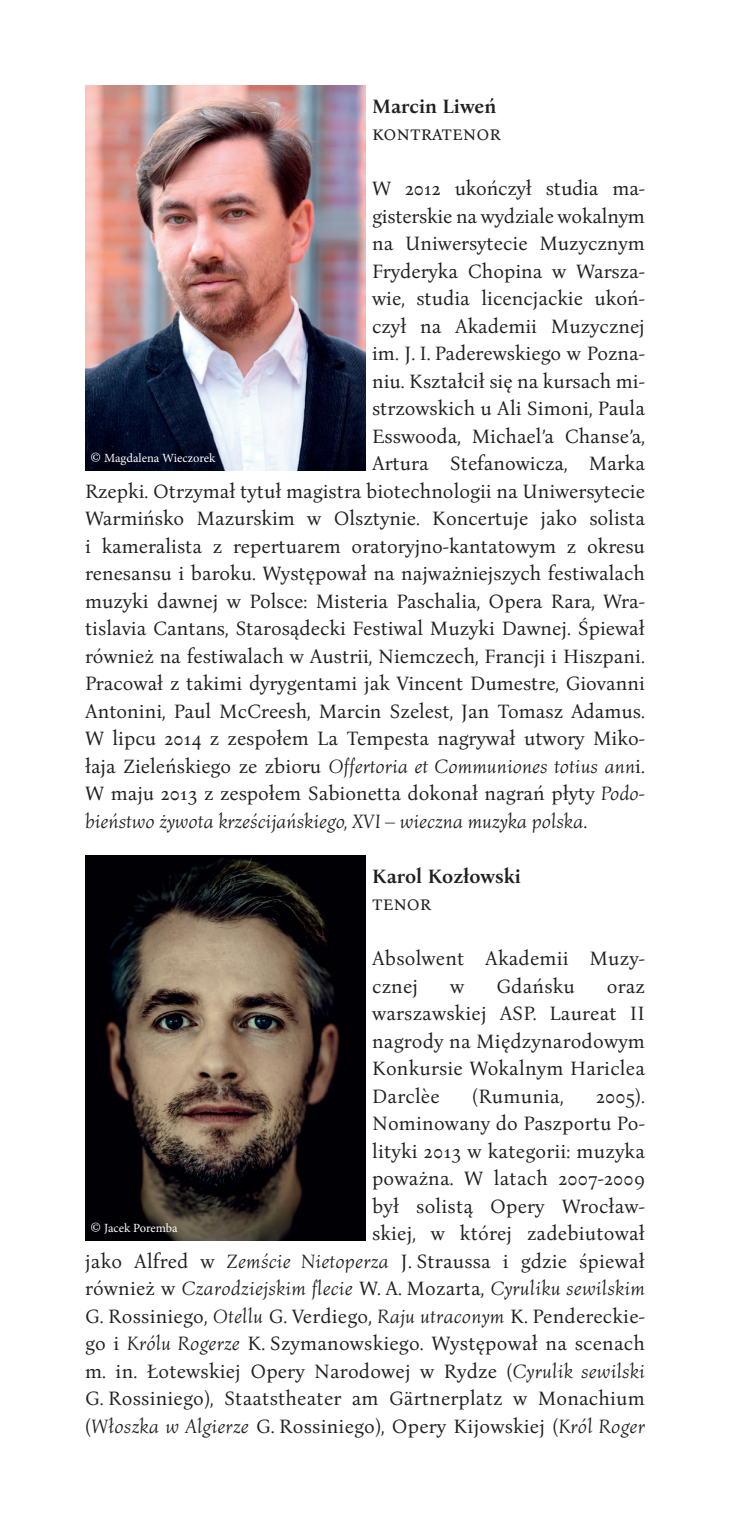
<style>
.page{position:relative;width:730px;height:1517px;background:#fff}
.page>*{position:absolute;margin:0;border:0;box-sizing:border-box;transform-origin:0 0}
.MAIN_0{font:20px/27.5px "Bona Nova";color:#231f20}
.MAIN_0-2{font:italic 20px "Bona Nova";color:#231f20}
.MAIN_0-3{font:700 20px "Bona Nova";color:#231f20}
.t1{font:12.5px "Minion Pro";letter-spacing:-.005em;color:#fff}
.s1{font-style:normal}
.s2{font-style:italic}
.s3{font-size:15px}
</style>
<div class="page">
<img style="left:85px;top:85px;width:280px;height:385px">
<img style="left:85px;top:855px;width:280px;height:385px">
<p class="MAIN_0-3" style="left:372px;top:90px;width:126px">Marcin Liweń</p>
<p class="MAIN_0" style="left:372px;top:120px;width:130px">kontratenor</p>
<p class="MAIN_0" style="left:372px;top:175px;width:273px">W 2012 ukończył studia ma-</p>
<p class="MAIN_0" style="left:372px;top:202px;width:274px">gisterskie na wydziale wokalnym</p>
<p class="MAIN_0" style="left:372px;top:230px;width:274px">na Uniwersytecie Muzycznym</p>
<p class="MAIN_0" style="left:372px;top:257px;width:274px">Fryderyka Chopina w Warsza-</p>
<p class="MAIN_0" style="left:372px;top:285px;width:274px">wie, studia licencjackie ukoń-</p>
<p class="MAIN_0" style="left:372px;top:312px;width:274px">czył na Akademii Muzycznej</p>
<p class="MAIN_0" style="left:372px;top:340px;width:274px">im. J. I. Paderewskiego w Pozna-</p>
<p class="MAIN_0" style="left:372px;top:367px;width:274px">niu. Kształcił się na kursach mi-</p>
<p class="MAIN_0" style="left:372px;top:395px;width:274px">strzowskich u Ali Simoni, Paula</p>
<p class="MAIN_0" style="left:372px;top:422px;width:274px">Esswooda, Michael’a Chanse’a,</p>
<p class="MAIN_0" style="left:372px;top:450px;width:274px">Artura Stefanowicza, Marka</p>
<p class="MAIN_0" style="left:85px;top:477px;width:561px">Rzepki. Otrzymał tytuł magistra biotechnologii na Uniwersytecie</p>
<p class="MAIN_0" style="left:85px;top:505px;width:562px">Warmińsko Mazurskim w Olsztynie. Koncertuje jako solista</p>
<p class="MAIN_0" style="left:85px;top:532px;width:561px">i kameralista z repertuarem oratoryjno-kantatowym z okresu</p>
<p class="MAIN_0" style="left:85px;top:560px;width:561px">renesansu i baroku. Występował na najważniejszych festiwalach</p>
<p class="MAIN_0" style="left:85px;top:587px;width:561px">muzyki dawnej w Polsce: Misteria Paschalia, Opera Rara, Wra-</p>
<p class="MAIN_0" style="left:85px;top:615px;width:561px">tislavia Cantans, Starosądecki Festiwal Muzyki Dawnej. Śpiewał</p>
<p class="MAIN_0" style="left:85px;top:642px;width:561px">również na festiwalach w Austrii, Niemczech, Francji i Hiszpani.</p>
<p class="MAIN_0" style="left:85px;top:670px;width:561px">Pracował z takimi dyrygentami jak Vincent Dumestre, Giovanni</p>
<p class="MAIN_0" style="left:85px;top:697px;width:561px">Antonini, Paul McCreesh, Marcin Szelest, Jan Tomasz Adamus.</p>
<p class="MAIN_0" style="left:85px;top:725px;width:561px">W lipcu 2014 z zespołem La Tempesta nagrywał utwory Miko-</p>
<p class="MAIN_0-2" style="left:85px;top:751px;width:561px"><span class="s1">łaja Zieleńskiego ze zbioru</span> Offertoria et Communiones totius ann<span class="s1">i.</span></p>
<p class="MAIN_0" style="left:85px;top:780px;width:561px">W maju 2013 z zespołem Sabionetta dokonał nagrań płyty <span class="s2">Podo-</span></p>
<p class="MAIN_0-2" style="left:85px;top:806px;width:504px">bieństwo żywota krześcijańskiego, XVI – wieczna muzyka polska<span class="s1">.</span></p>
<p class="MAIN_0-3" style="left:372px;top:860px;width:151px">Karol Kozłowski</p>
<p class="MAIN_0" style="left:372px;top:890px;width:61px">tenor</p>
<p class="MAIN_0" style="left:372px;top:945px;width:273px">Absolwent Akademii Muzy&shy;cznej</p>
<p class="t1" style="left:90px;top:449px;width:126px"><span class="s3">©</span> Magdalena Wieczorek</p>
<p class="MAIN_0" style="left:450px;top:972px;width:16px">w</p>
<p class="MAIN_0" style="left:496px;top:972px;width:80px">Gdańsku</p>
<p class="MAIN_0" style="left:372px;top:972px;width:274px;text-align:justify;text-indent:235px">oraz warszawskiej ASP. Laureat II nagrody na Międzynarodowym Konkursie Wokalnym Hariclea Darclèe</p>
<p class="MAIN_0" style="left:85px;top:1082px;width:562px;text-align:right">2005).<br>Nominowany do Paszportu Po-<br>lityki 2013 w kategorii: muzyka<br>poważna. W latach 2007-2009<br>był solistą Opery Wrocław-<br>skiej, w której zadebiutował<br>jako Alfred w <span class="s2">Zemście Nietoperza</span> J. Straussa i gdzie śpiewał również w <span class="s2">Czarodziejskim flecie</span> W. A. Mozarta, <span class="s2">Cyruliku sewilskim </span>G. Rossiniego, <span class="s2">Otellu</span> G. Verdiego, <span class="s2">Raju utraconym</span> K. Pendereckie&shy;go i <span class="s2">Królu Rogerze</span> K. Szymanowskiego. Występował na scenach m. in. Łotewskiej Opery Narodowej w Rydze (<span class="s2">Cyrulik sewilski </span>G. Rossiniego), Staatstheater am Gärtnerplatz w Monachium (<span class="s2">Włoszka w Algierze</span> G. Rossiniego), Opery Kijowskiej (<span class="s2">Król Roger</span></p>
<p class="MAIN_0" style="left:472px;top:1082px;width:93px">(Rumunia,</p>
<p class="t1" style="left:90px;top:1219px;width:89px"><span class="s3">©</span> Jacek Poremba</p>
</div>
